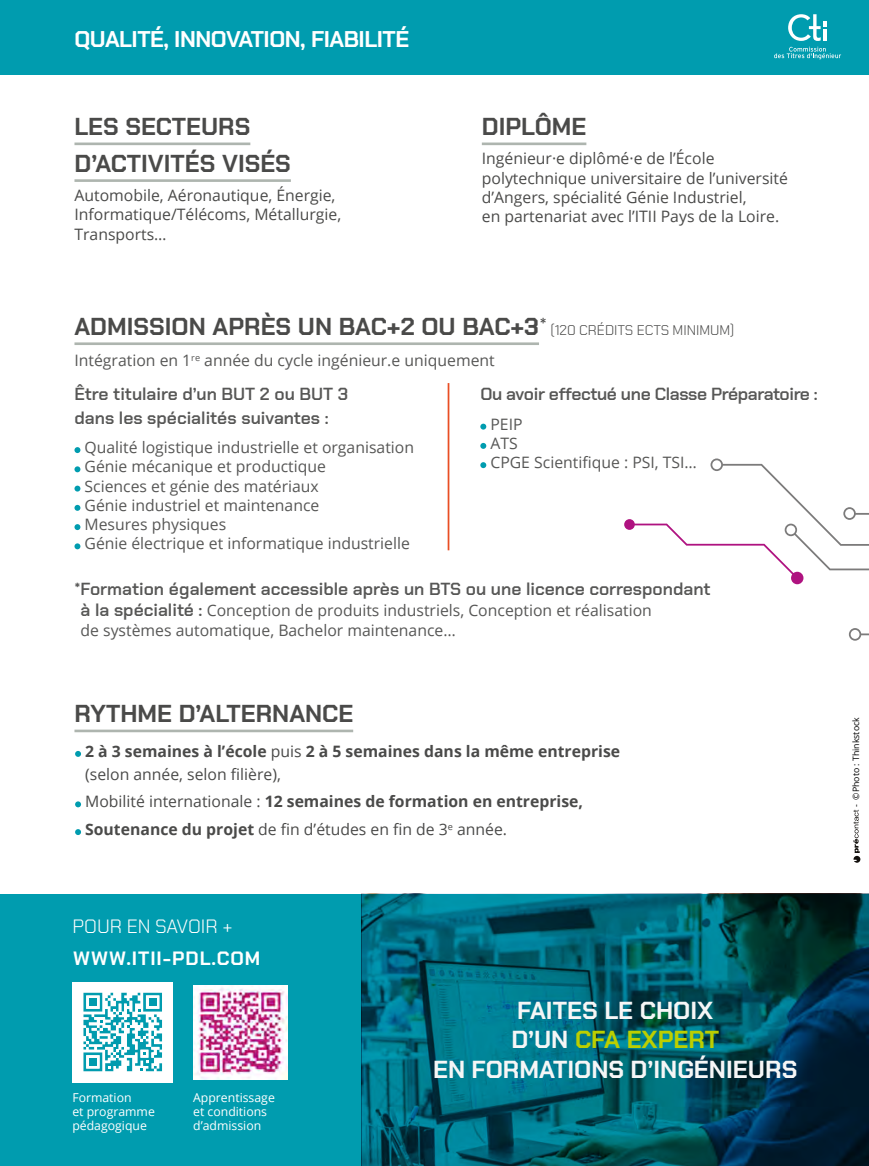
<style>
.page{position:relative;width:869px;height:1166px;background:#fff}
.page>*{position:absolute;margin:0;border:0;box-sizing:border-box;transform-origin:0 0}
.t1{font:700 24.68px/29.6px "Chakra Petch";color:#f6f6f6;text-align:center}
.t2{font:700 24.5px/36.8px "Chakra Petch";color:#4a4a49}
.t3{font:700 22.75px "Chakra Petch";letter-spacing:-.02em;color:#fff}
.t4{font:700 19.25px "Chakra Petch";letter-spacing:.05em;color:#fff}
.t5{font:300 19.25px "Chakra Petch";color:#fff}
.t6{font:600 17.5px/23.4px "Chakra Petch";color:#575756}
.t7{font:600 17.5px "Chakra Petch";letter-spacing:-.02em;color:#575756}
.t8{font:15.75px/19.2px "Open Sans";color:#575756}
.t9{font:15.75px/19.2px "Open Sans";color:#4a4a49}
.t10{font:700 15.75px/22.8px "Open Sans";color:#4a4a49}
.t11{font:12.25px/14px "Open Sans";color:#fff}
.t12{font:8.75px "Open Sans";color:#000}
.s1{font-weight:300}
.s2{font-weight:300;font-size:14px}
.s3{font-family:"Chakra Petch";font-weight:600;font-size:17.5px}
.s4{font-weight:400}
.s5{color:#bccf00}
</style>
<div class="page">
<div style="left:0;top:0;width:868px;height:74px;background:#009caf"></div>
<div style="left:0;top:894px;width:361px;height:272px;background:#009caf"></div>
<svg style="left:361px;top:894px;width:507px;height:272px;background:#005768"></svg>
<svg style="left:74px;top:447px;width:6px;height:6px"></svg>
<svg style="left:74px;top:466px;width:6px;height:6px"></svg>
<svg style="left:74px;top:486px;width:6px;height:5px"></svg>
<svg style="left:74px;top:505px;width:6px;height:6px"></svg>
<svg style="left:74px;top:524px;width:6px;height:6px"></svg>
<svg style="left:74px;top:543px;width:6px;height:6px"></svg>
<svg style="left:480px;top:424px;width:6px;height:6px"></svg>
<svg style="left:480px;top:443px;width:6px;height:6px"></svg>
<svg style="left:480px;top:462px;width:6px;height:6px"></svg>
<hr style="left:74px;top:342px;width:464px;height:3px;background:#aeb5af">
<svg style="left:853px;top:810px;width:7px;height:53px"></svg>
<hr style="left:481px;top:143px;width:105px;height:2px;background:#aeb5af">
<hr style="left:74px;top:143px;width:176px;height:2px;background:#aeb5af">
<hr style="left:74px;top:179px;width:217px;height:3px;background:#aeb5af">
<hr style="left:447px;top:383px;width:2px;height:167px;background:#e94e24">
<hr style="left:74px;top:729px;width:279px;height:3px;background:#aeb5af">
<svg style="left:75px;top:751px;width:6px;height:6px"></svg>
<svg style="left:75px;top:801px;width:6px;height:6px"></svg>
<svg style="left:75px;top:829px;width:6px;height:6px"></svg>
<svg style="left:788px;top:14px;width:38px;height:27px"></svg>
<svg style="left:774px;top:47px;width:66px;height:12px"></svg>
<svg style="left:848px;top:628px;width:20px;height:13px"></svg>
<svg style="left:624px;top:458px;width:244px;height:127px"></svg>
<img style="left:193px;top:985px;width:94px;height:94px">
<div style="left:72px;top:982px;width:101px;height:100px;background:#fff"></div>
<svg style="left:83px;top:993px;width:79px;height:78px"></svg>
<p class="t3" style="left:74px;top:26px;width:336px">QUALITÉ, INNOVATION, FIABILITÉ</p>
<p class="t2" style="left:74px;top:108px;width:218px">LES SECTEURS<br>D’ACTIVITÉS VISÉS</p>
<p class="t9" style="left:74px;top:185px;width:268px">Automobile, Aéronautique, Énergie,<br>Informatique/Télécoms, Métallurgie,<br>Transports…</p>
<p class="t2" style="left:481px;top:108px;width:106px">DIPLÔME</p>
<p class="t9" style="left:481px;top:148px;width:307px">Ingénieur·e diplômé·e de l’École polytechnique universitaire de l’université d’Angers, spécialité Génie Industriel,<br>en partenariat avec l’ITII Pays de la Loire.</p>
<p class="t2" style="left:74px;top:308px;width:661px">ADMISSION APRÈS UN BAC+2 OU BAC+3<span class="s1">*</span> <span class="s2">(120 CRÉDITS ECTS MINIMUM)</span></p>
<p class="t8" style="left:74px;top:350px;width:421px">Intégration en 1<sup>re</sup> année du cycle ingénieur.e uniquement</p>
<p class="t6" style="left:74px;top:383px;width:275px">Être titulaire d’un BUT 2 ou BUT 3 dans les spécialités suivantes :</p>
<p class="t8" style="left:84px;top:437px;width:331px">Qualité logistique industrielle et organisation</p>
<p class="t8" style="left:84px;top:456px;width:243px">Génie mécanique et productique</p>
<p class="t8" style="left:84px;top:476px;width:236px">Sciences et génie des matériaux</p>
<p class="t8" style="left:84px;top:495px;width:236px">Génie industriel et maintenance</p>
<p class="t8" style="left:84px;top:514px;width:143px">Mesures physiques</p>
<p class="t8" style="left:84px;top:533px;width:327px">Génie électrique et informatique industrielle</p>
<p class="t6" style="left:74px;top:578px;width:637px">*Formation également accessible après un BTS ou une licence correspondant</p>
<p class="t8" style="left:80px;top:601px;width:572px"><span class="s3">à la spécialité :</span> Conception de produits industriels, Conception et réalisation de systèmes automatique, Bachelor maintenance…</p>
<p class="t7" style="left:480px;top:384px;width:339px">Ou avoir effectué une Classe Préparatoire :</p>
<p class="t8" style="left:490px;top:414px;width:34px">PEIP</p>
<p class="t8" style="left:490px;top:433px;width:29px">ATS</p>
<p class="t8" style="left:490px;top:452px;width:208px">CPGE Scientifique : PSI, TSI…</p>
<p class="t2" style="left:74px;top:695px;width:280px">RYTHME D’ALTERNANCE</p>
<p class="t10" style="left:85px;top:739px;width:536px">2 à 3 semaines à l’école <span class="s4">puis</span> 2 à 5 semaines dans la même entreprise <span class="s4">(selon année, selon filière),</span></p>
<p class="t10" style="left:85px;top:787px;width:499px;line-height:27.7px"><span class="s4">Mobilité internationale :</span> 12 semaines de formation en entreprise,<br>Soutenance du projet <span class="s4">de fin d’études en fin de 3</span><sup>e</sup> <span class="s4">année.</span></p>
<p class="t5" style="left:72px;top:914px;width:162px">POUR EN SAVOIR +</p>
<p class="t4" style="left:73px;top:947px;width:188px">WWW.ITII-PDL.COM</p>
<p class="t11" style="left:72px;top:1090px;width:84px">Formation<br>et programme pédagogique</p>
<p class="t11" style="left:193px;top:1090px;width:83px">Apprentissage et conditions d’admission</p>
<p class="t1" style="left:433px;top:995px;width:365px">FAITES LE CHOIX<br>D’UN <span class="s5">CFA EXPERT<br></span>EN FORMATIONS D’INGÉNIEURS</p>
<p class="t12" style="left:849px;top:807px;width:91px;rotate:-90deg">- ©Photo : Thinkstock</p>
</div>
